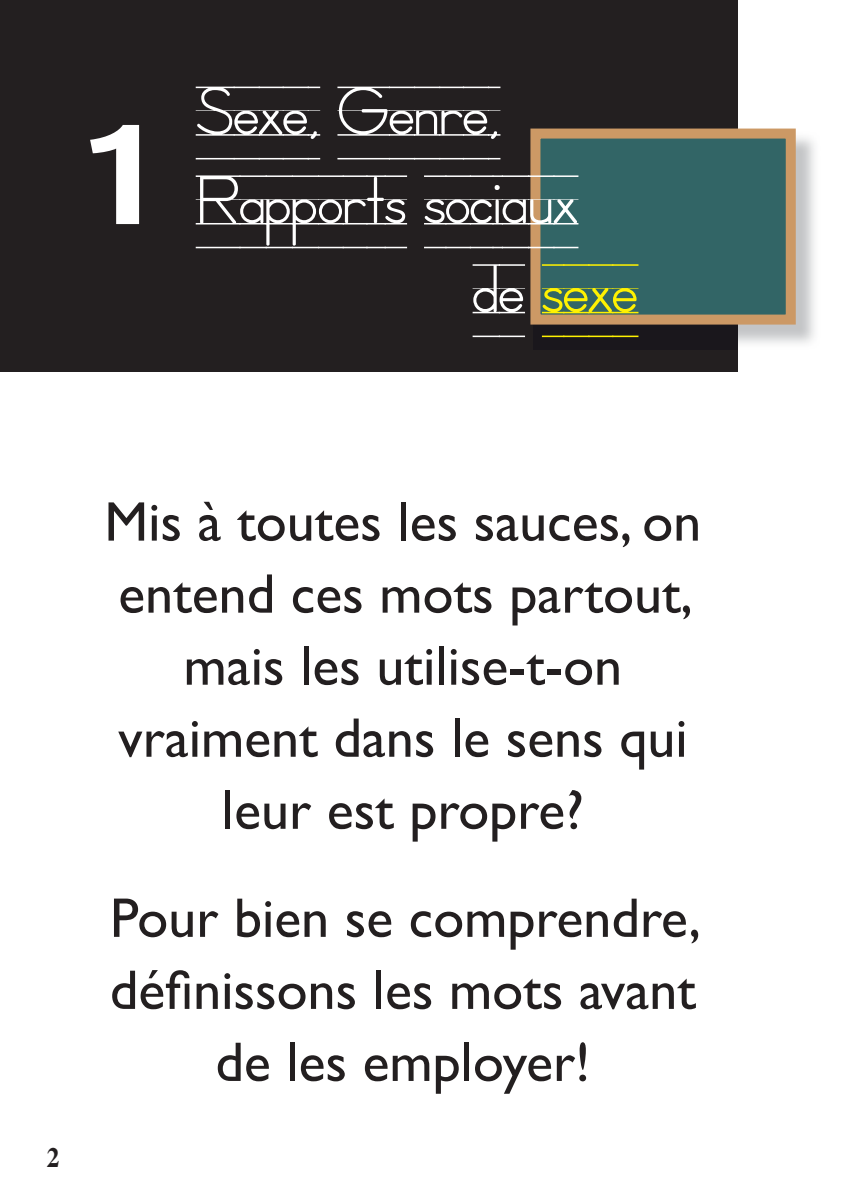
<style>
.page{position:relative;width:851px;height:1191px;background:#fff}
.page>*{position:absolute;margin:0;border:0;box-sizing:border-box;transform-origin:0 0}
.t1{font:700 144px "Dax";color:#fff}
.t2{font:74px "School House Printed A";color:#fff}
.t3{font:74px "School House Printed A";color:#fff101}
.t4{font:56px/72px "Gill Sans";color:#231f20;text-align:center}
.t5{font:700 28px "Times";color:#231f20;scale:.9 1}
.s1{color:#fff}
</style>
<div class="page">
<div style="left:0;top:0;width:737px;height:371px;background:#231f20"></div>
<img style="left:533px;top:132px;width:282px;height:218px">
<div style="left:535px;top:134px;width:255px;height:185px;background:#326566"></div>
<div style="left:530px;top:129px;width:265px;height:195px;border:10px solid #cc9965"></div>
<h1 class="t1" style="left:79px;top:93px;width:83px">1</h1>
<h2 class="t2" style="left:196px;top:71px;width:305px">SEXE, GENRE,</h2>
<h2 class="t2" style="left:196px;top:160px;width:383px">RAPPORTS SOCIAUX</h2>
<h2 class="t3" style="left:472px;top:249px;width:166px"><span class="s1">DE</span> SEXE</h2>
<p class="t5" style="left:47px;top:1130px;width:15px">2</p>
<p class="t4" style="left:104px;top:485px;width:598px">Mis à toutes les sauces, on entend ces mots partout, mais les utilise-t-on vraiment dans le sens qui leur est propre?</p>
<p class="t4" style="left:110px;top:881px;width:593px">Pour bien se comprendre, définissons les mots avant de les employer!</p>
</div>
